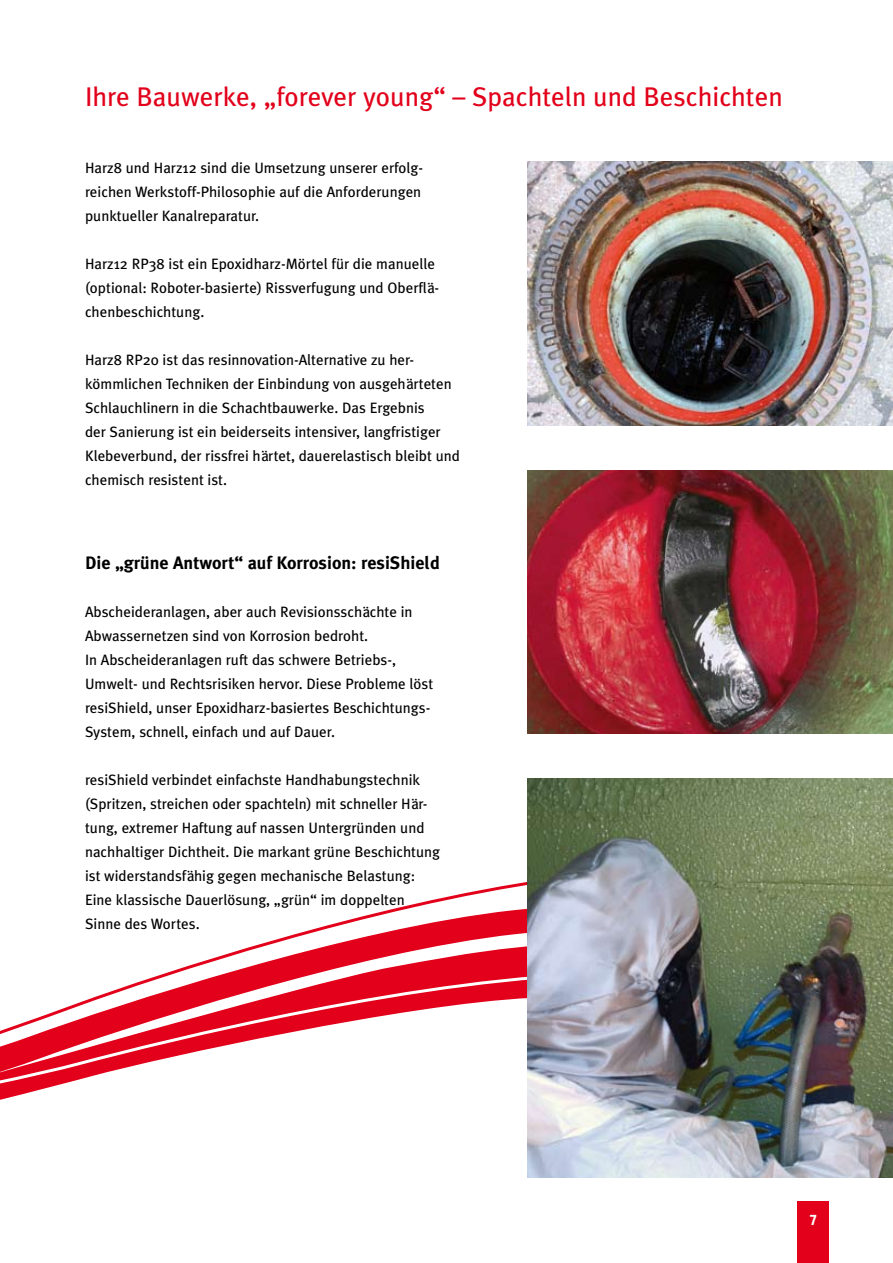
<style>
.page{position:relative;width:893px;height:1263px;background:#fff}
.page>*{position:absolute;margin:0;border:0;box-sizing:border-box;transform-origin:0 0}
.t1{font:27px "Meta Plus";color:#e2001a}
.t2{font:700 18px "Meta Plus";color:#000}
.t3{font:15px/24px "Meta Plus";color:#000}
.t4{font:15px "The Sans Bold Caps";color:#fff}
</style>
<div class="page">
<svg style="left:292px;top:900px;width:236px;height:35px"></svg>
<svg style="left:169px;top:935px;width:359px;height:37px"></svg>
<svg style="left:0;top:972px;width:528px;height:206px"></svg>
<div style="left:797px;top:1201px;width:32px;height:62px;background:#e2001a"></div>
<img style="left:528px;top:162px;width:365px;height:263px">
<img style="left:528px;top:470px;width:365px;height:264px">
<img style="left:528px;top:779px;width:365px;height:399px">
<h1 class="t1" style="left:85px;top:81px;width:699px">Ihre Bauwerke, „forever young“ – Spachteln und Beschichten</h1>
<p class="t3" style="left:85px;top:156px;width:340px">Harz8 und Harz12 sind die Umsetzung unserer erfolg&shy;reichen Werkstoff-Philosophie auf die Anforderungen punktueller Kanalreparatur.</p>
<p class="t3" style="left:85px;top:252px;width:356px">Harz12 RP38 ist ein Epoxidharz-Mörtel für die manuelle (optional: Roboter-basierte) Rissverfugung und Oberflä&shy;chenbeschichtung.</p>
<p class="t3" style="left:85px;top:348px;width:376px">Harz8 RP20 ist das resinnovation-Alternative zu her&shy;kömmlichen Techniken der Einbindung von ausgehärteten Schlauchlinern in die Schachtbauwerke. Das Ergebnis<br>der Sanierung ist ein beiderseits intensiver, langfristiger Klebeverbund, der rissfrei härtet, dauerelastisch bleibt und chemisch resistent ist.</p>
<p class="t2" style="left:85px;top:552px;width:356px">Die „grüne Antwort“ auf Korrosion: resiShield</p>
<p class="t3" style="left:85px;top:599px;width:350px">Abscheideranlagen, aber auch Revisionsschächte in Abwassernetzen sind von Korrosion bedroht.<br>In Abscheideranlagen ruft das schwere Betriebs-, Umwelt- und Rechtsrisiken hervor. Diese Probleme löst resiShield, unser Epoxidharz-basiertes Beschichtungs-System, schnell, einfach und auf Dauer.</p>
<p class="t3" style="left:85px;top:767px;width:357px">resiShield verbindet einfachste Handhabungstechnik (Spritzen, streichen oder spachteln) mit schneller Här&shy;tung, extremer Haftung auf nassen Untergründen und nachhaltiger Dichtheit. Die markant grüne Beschichtung ist widerstandsfähig gegen mechanische Belastung:<br>Eine klassische Dauerlösung, „grün“ im doppelten Sinne des Wortes.</p>
<p class="t4" style="left:810px;top:1207px;width:8px">7</p>
</div>
